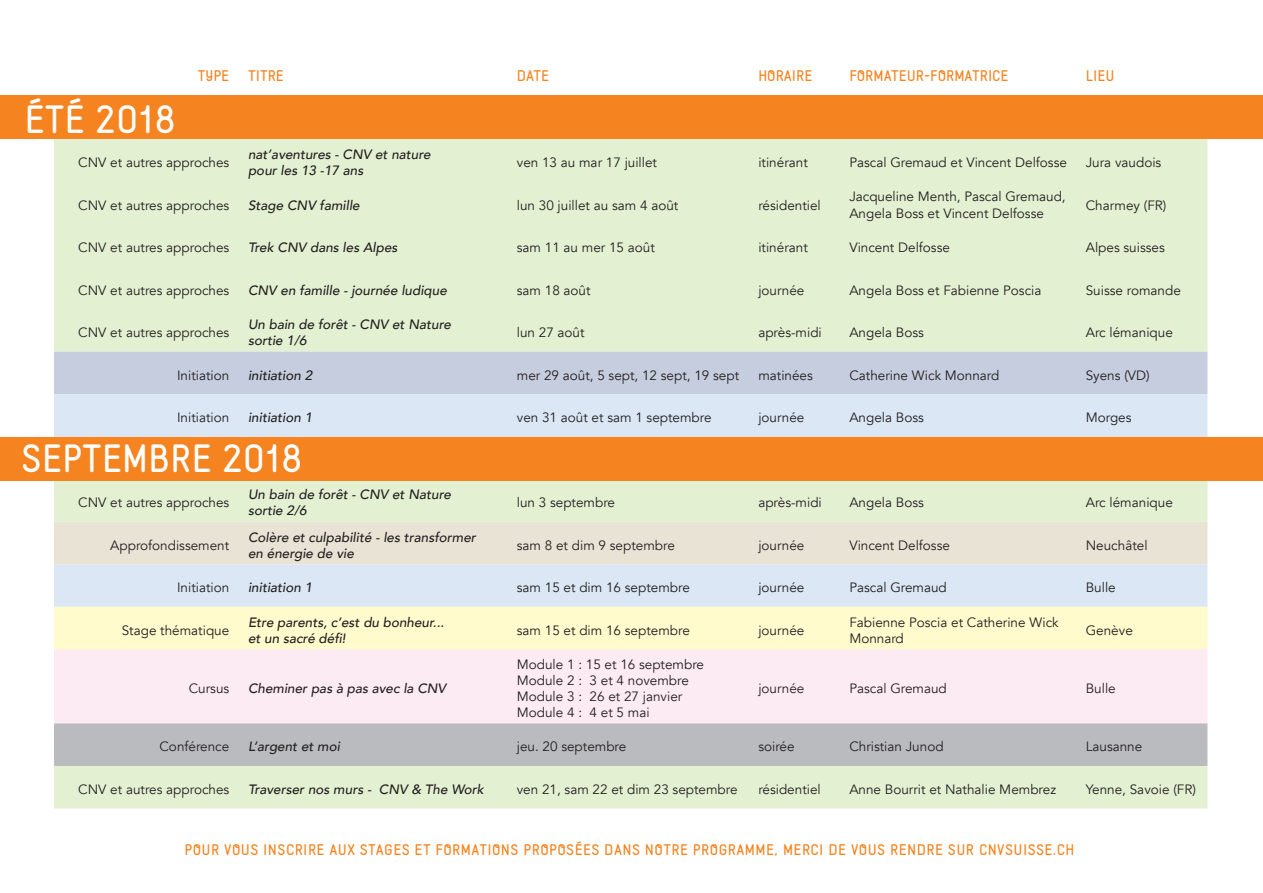
<style>
.page{position:relative;width:1263px;height:893px;background:#fff}
.page>*{position:absolute;margin:0;border:0;box-sizing:border-box;transform-origin:0 0}
.t1{font:700 34.5px "Naiv";color:#fff}
.t2{font:13.5px/16.2px "Avenir";color:#231f20}
.t3{font:italic 500 13.5px/16.2px "Avenir";color:#231f20}
.t4{font:700 13.5px "Naiv";letter-spacing:.03em;color:#f58420}
.t5{font:700 13.5px "Naiv";color:#f58420}
.s1{font-style:inherit}
</style>
<div class="page">
<div style="left:54px;top:139px;width:1153px;height:669px;background:#e4f0d2"></div>
<div style="left:54px;top:352px;width:1153px;height:42px;background:#c5cddf"></div>
<svg style="left:54px;top:394px;width:1153px;height:213px;fill:#dbe7f5"></svg>
<div style="left:54px;top:522px;width:1153px;height:42px;background:#e9e3d6"></div>
<div style="left:54px;top:607px;width:1153px;height:42px;background:#fffbcc"></div>
<div style="left:54px;top:649px;width:1153px;height:74px;background:#fcebf2"></div>
<div style="left:54px;top:723px;width:1153px;height:43px;background:#babbbe"></div>
<div style="left:0;top:96px;width:1263px;height:43px;background:#f58420"></div>
<div style="left:0;top:437px;width:1263px;height:43px;background:#f58420"></div>
<h1 class="t1" style="left:24px;top:97px;width:153px">ÉTÉ 2<span class="s1">018</span></h1>
<p class="t4" style="left:198px;top:67px;width:33px">TYPE</p>
<p class="t4" style="left:248px;top:67px;width:37px">TITRE</p>
<p class="t4" style="left:517px;top:67px;width:34px">DATE</p>
<p class="t5" style="left:758px;top:67px;width:56px">HORAIRE</p>
<p class="t5" style="left:849px;top:67px;width:161px">FORMATEUR-FORMATRICE</p>
<p class="t4" style="left:1086px;top:67px;width:30px">LIEU</p>
<p class="t2" style="left:78px;top:155px;width:153px">CNV et autres approches</p>
<p class="t3" style="left:248px;top:146px;width:184px">nat’aventures - CNV et nature pour les 13 -17 ans</p>
<p class="t2" style="left:517px;top:155px;width:142px">ven 13 au mar 17 juillet</p>
<p class="t2" style="left:758px;top:155px;width:51px">itinérant</p>
<p class="t2" style="left:849px;top:155px;width:219px">Pascal Gremaud et Vincent Delfosse</p>
<p class="t2" style="left:1086px;top:155px;width:77px">Jura vaudois</p>
<p class="t2" style="left:78px;top:197px;width:153px">CNV et autres approches</p>
<p class="t3" style="left:248px;top:197px;width:113px">Stage CNV famille</p>
<p class="t2" style="left:517px;top:197px;width:163px">lun 30 juillet au sam 4 août</p>
<p class="t2" style="left:758px;top:197px;width:64px">résidentiel</p>
<p class="t2" style="left:849px;top:189px;width:218px">Jacqueline Menth, Pascal Gremaud,<br>Angela Boss et Vincent Delfosse</p>
<p class="t2" style="left:1086px;top:197px;width:82px">Charmey (FR)</p>
<p class="t2" style="left:78px;top:240px;width:153px">CNV et autres approches</p>
<p class="t3" style="left:248px;top:240px;width:151px">Trek CNV dans les Alpes</p>
<p class="t2" style="left:517px;top:240px;width:140px">sam 11 au mer 15 août</p>
<p class="t2" style="left:758px;top:240px;width:51px">itinérant</p>
<p class="t2" style="left:849px;top:240px;width:102px">Vincent Delfosse</p>
<p class="t2" style="left:1086px;top:240px;width:81px">Alpes suisses</p>
<p class="t2" style="left:78px;top:282px;width:153px">CNV et autres approches</p>
<p class="t3" style="left:248px;top:282px;width:200px">CNV en famille - journée ludique</p>
<p class="t2" style="left:517px;top:282px;width:75px">sam 18 août</p>
<p class="t2" style="left:758px;top:282px;width:47px">journée</p>
<p class="t2" style="left:849px;top:282px;width:194px">Angela Boss et Fabienne Poscia</p>
<p class="t2" style="left:1086px;top:282px;width:97px">Suisse romande</p>
<p class="t2" style="left:78px;top:325px;width:153px">CNV et autres approches</p>
<p class="t3" style="left:248px;top:316px;width:204px">Un bain de forêt - CNV et Nature sortie 1/6</p>
<p class="t2" style="left:517px;top:325px;width:69px">lun 27 août</p>
<p class="t2" style="left:758px;top:325px;width:65px">après-midi</p>
<p class="t2" style="left:849px;top:325px;width:76px">Angela Boss</p>
<p class="t2" style="left:1086px;top:325px;width:89px">Arc lémanique</p>
<p class="t2" style="left:177px;top:367px;width:54px">Initiation</p>
<p class="t3" style="left:248px;top:367px;width:66px">initiation 2</p>
<p class="t2" style="left:517px;top:367px;width:224px">mer 29 août, 5 sept, 12 sept, 19 sept</p>
<p class="t2" style="left:758px;top:367px;width:56px">matinées</p>
<p class="t2" style="left:849px;top:367px;width:152px">Catherine Wick Monnard</p>
<p class="t2" style="left:1086px;top:367px;width:65px">Syens (VD)</p>
<p class="t2" style="left:177px;top:410px;width:54px">Initiation</p>
<p class="t3" style="left:248px;top:410px;width:66px">initiation 1</p>
<p class="t2" style="left:517px;top:410px;width:196px">ven 31 août et sam 1 septembre</p>
<p class="t2" style="left:758px;top:410px;width:47px">journée</p>
<p class="t2" style="left:849px;top:410px;width:76px">Angela Boss</p>
<p class="t2" style="left:1086px;top:410px;width:47px">Morges</p>
<h1 class="t1" style="left:21px;top:436px;width:283px">SEPTEMBRE <span class="s1">2018</span></h1>
<p class="t2" style="left:78px;top:495px;width:153px">CNV et autres approches</p>
<p class="t3" style="left:248px;top:487px;width:204px">Un bain de forêt - CNV et Nature sortie 2/6</p>
<p class="t2" style="left:517px;top:495px;width:100px">lun 3 septembre</p>
<p class="t2" style="left:758px;top:495px;width:65px">après-midi</p>
<p class="t2" style="left:849px;top:495px;width:76px">Angela Boss</p>
<p class="t2" style="left:1086px;top:495px;width:89px">Arc lémanique</p>
<p class="t2" style="left:110px;top:537px;width:121px">Approfondissement</p>
<p class="t3" style="left:248px;top:529px;width:229px">Colère et culpabilité - les transformer en énergie de vie</p>
<p class="t2" style="left:517px;top:537px;width:160px">sam 8 et dim 9 septembre</p>
<p class="t2" style="left:758px;top:537px;width:47px">journée</p>
<p class="t2" style="left:849px;top:537px;width:102px">Vincent Delfosse</p>
<p class="t2" style="left:1086px;top:537px;width:63px">Neuchâtel</p>
<p class="t2" style="left:177px;top:580px;width:54px">Initiation</p>
<p class="t3" style="left:248px;top:580px;width:66px">initiation 1</p>
<p class="t2" style="left:517px;top:580px;width:175px">sam 15 et dim 16 septembre</p>
<p class="t2" style="left:758px;top:580px;width:47px">journée</p>
<p class="t2" style="left:849px;top:580px;width:99px">Pascal Gremaud</p>
<p class="t2" style="left:1086px;top:580px;width:31px">Bulle</p>
<p class="t2" style="left:122px;top:622px;width:109px">Stage thématique</p>
<p class="t3" style="left:248px;top:614px;width:198px">Etre parents, c’est du bonheur... et un sacré défi!</p>
<p class="t2" style="left:517px;top:622px;width:175px">sam 15 et dim 16 septembre</p>
<p class="t2" style="left:758px;top:622px;width:47px">journée</p>
<p class="t2" style="left:849px;top:614px;width:211px">Fabienne Poscia et Catherine Wick<br>Monnard</p>
<p class="t2" style="left:1086px;top:622px;width:49px">Genève</p>
<p class="t2" style="left:189px;top:681px;width:42px">Cursus</p>
<p class="t3" style="left:248px;top:681px;width:200px">Cheminer pas à pas avec la CNV</p>
<p class="t2" style="left:517px;top:656px;width:189px">Module 1 : 15 et 16 septembre<br>Module 2 : 3 et 4 novembre<br>Module 3 : 26 et 27 janvier<br>Module 4 : 4 et 5 mai</p>
<p class="t2" style="left:758px;top:681px;width:47px">journée</p>
<p class="t2" style="left:849px;top:681px;width:99px">Pascal Gremaud</p>
<p class="t2" style="left:1086px;top:681px;width:31px">Bulle</p>
<p class="t2" style="left:159px;top:739px;width:71px">Conférence</p>
<p class="t3" style="left:248px;top:739px;width:94px">L’argent et moi</p>
<p class="t2" style="left:517px;top:739px;width:111px">jeu. 20 septembre</p>
<p class="t2" style="left:758px;top:739px;width:38px">soirée</p>
<p class="t2" style="left:849px;top:739px;width:96px">Christian Junod</p>
<p class="t2" style="left:1086px;top:739px;width:58px">Lausanne</p>
<p class="t2" style="left:78px;top:781px;width:153px">CNV et autres approches</p>
<p class="t3" style="left:248px;top:781px;width:237px">Traverser nos murs - CNV &amp; The Work</p>
<p class="t2" style="left:517px;top:781px;width:222px">ven 21, sam 22 et dim 23 septembre</p>
<p class="t2" style="left:758px;top:781px;width:64px">résidentiel</p>
<p class="t2" style="left:849px;top:781px;width:208px">Anne Bourrit et Nathalie Membrez</p>
<p class="t2" style="left:1086px;top:781px;width:112px">Yenne, Savoie (FR)</p>
<p class="t4" style="left:184px;top:841px;width:891px">POUR VOUS INSCRIRE AUX STAGES ET FORMATIONS PROPOSÉES DANS NOTRE PROGRAMME, MERCI DE VOUS RENDRE SUR CNVSUISSE.CH</p>
</div>
